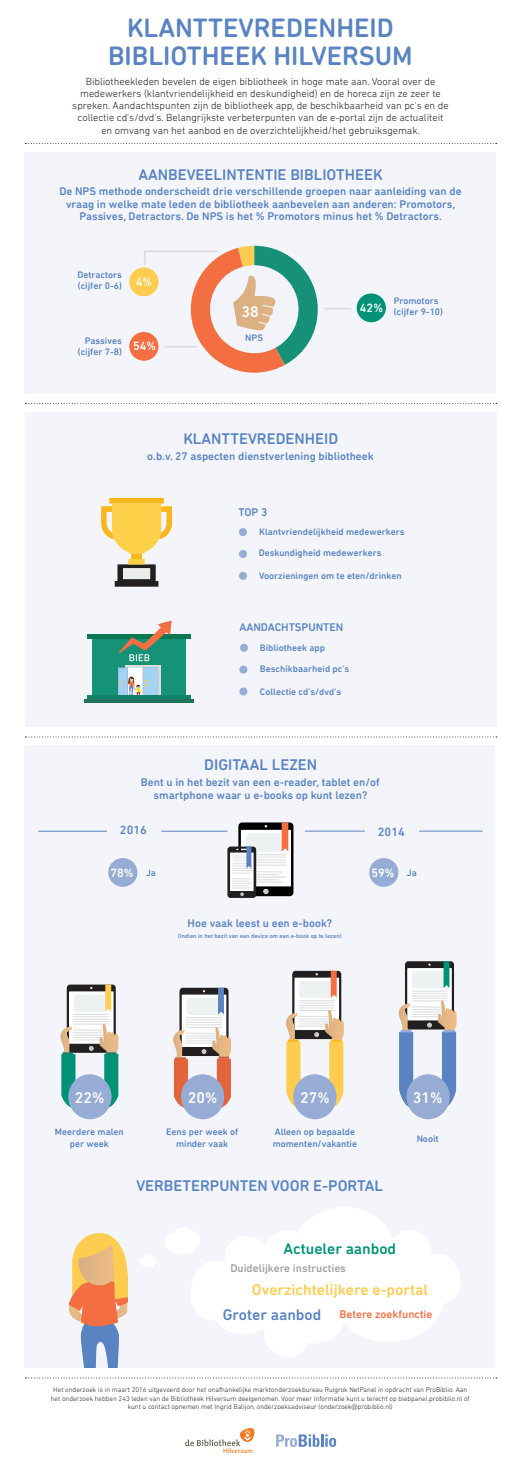
<style>
.page{position:relative;width:521px;height:1474px;background:#fff}
.page>*{position:absolute;margin:0;border:0;box-sizing:border-box;transform-origin:0 0}
.t1{font:500 27.12px "DIN Next Rounded LT Pro";color:#5983c1}
.t2{font:500 15.75px "DIN Next Rounded LT Pro";color:#5983c1}
.t3{font:500 15.75px "DIN Next Rounded LT Pro";color:#fecc4e}
.t4{font:500 15.75px "DIN Next Rounded LT Pro";color:#fff}
.t5{font:500 15.75px "DIN Next Rounded LT Pro";color:#009276}
.t6{font:500 15.75px "DIN Round Pro";color:#fff}
.t7{font:500 12.25px "DIN Next Rounded LT Pro";color:#fff}
.t8{font:500 12.25px "DIN Next Rounded LT Pro";color:#5983c1}
.Paragraph_Style_2{font:500 11.38px/12.2px "DIN Next Rounded LT Pro";color:#5983c1;text-align:center}
.t9{font:500 11.38px "DIN Next Rounded LT Pro";color:#a0a0a0}
.t10{font:500 11.38px "DIN Next Rounded LT Pro";color:#f36f42}
.t11{font:300 10.5px/12.2px "DIN Next Rounded LT Pro";color:#231f20;text-align:center}
.Paragraph_Style_2-2{font:500 9.62px/11.4px "DIN Next Rounded LT Pro";color:#5983c1}
.t12{font:300 7px/8.8px "DIN Next Rounded LT Pro";color:#231f20;text-align:center}
.t13{font:600 6.48px "The Mix";letter-spacing:.005em;color:#f47921}
.Paragraph_Style_2-3{font:500 6.12px "DIN Next Rounded LT Pro";color:#5983c1}
</style>
<div class="page">
<svg style="left:25px;top:143px;width:472px;height:1px"></svg>
<svg style="left:25px;top:1377px;width:472px;height:1px"></svg>
<svg style="left:25px;top:736px;width:472px;height:1px"></svg>
<svg style="left:25px;top:403px;width:472px;height:1px"></svg>
<div style="left:24px;top:745px;width:471px;height:622px;background:#f3f5fa"></div>
<div style="left:25px;top:153px;width:471px;height:241px;background:#f3f5fa"></div>
<div style="left:25px;top:412px;width:471px;height:315px;background:#f3f5fa"></div>
<svg style="left:276px;top:1434px;width:60px;height:12px"></svg>
<svg style="left:185px;top:1428px;width:69px;height:17px"></svg>
<svg style="left:227px;top:822px;width:66px;height:76px"></svg>
<hr style="left:419px;top:830px;width:64px;height:1px;background:#5983c1">
<hr style="left:305px;top:830px;width:60px;height:1px;background:#5983c1">
<svg style="left:182px;top:246px;width:136px;height:127px"></svg>
<div style="left:129px;top:332px;width:29px;height:29px;background:#f36f42;border-radius:50%"></div>
<div style="left:129px;top:267px;width:29px;height:29px;background:#fecc4e;border-radius:50%"></div>
<div style="left:357px;top:293px;width:29px;height:29px;background:#009276;border-radius:50%"></div>
<hr style="left:146px;top:250px;width:72px;height:2px;background:#dcdddf">
<hr style="left:166px;top:346px;width:30px;height:1px;background:#dcdddf">
<svg style="left:324px;top:308px;width:26px;height:1px"></svg>
<svg style="left:144px;top:251px;width:2px;height:14px"></svg>
<div style="left:108px;top:858px;width:29px;height:28px;background:#97acd5;border-radius:50%"></div>
<div style="left:369px;top:858px;width:29px;height:28px;background:#97acd5;border-radius:50%"></div>
<svg style="left:60px;top:984px;width:59px;height:124px"></svg>
<svg style="left:173px;top:987px;width:58px;height:121px"></svg>
<div style="left:293px;top:1074px;width:43px;height:45px;background:#97acd5;border-radius:50%"></div>
<svg style="left:286px;top:970px;width:58px;height:139px"></svg>
<div style="left:406px;top:1074px;width:44px;height:45px;background:#97acd5;border-radius:50%"></div>
<svg style="left:398px;top:961px;width:59px;height:148px"></svg>
<svg style="left:191px;top:1208px;width:269px;height:149px;fill:#fff"></svg>
<svg style="left:68px;top:1233px;width:59px;height:134px"></svg>
<svg style="left:165px;top:1226px;width:36px;height:28px"></svg>
<svg style="left:140px;top:1255px;width:16px;height:12px"></svg>
<hr style="left:161px;top:830px;width:66px;height:1px;background:#5983c1">
<hr style="left:38px;top:830px;width:69px;height:1px;background:#5983c1">
<svg style="left:239px;top:665px;width:9px;height:9px"></svg>
<svg style="left:239px;top:687px;width:9px;height:9px"></svg>
<svg style="left:240px;top:643px;width:8px;height:9px"></svg>
<hr style="left:92px;top:637px;width:85px;height:3px;background:#422f29">
<div style="left:93px;top:639px;width:93px;height:56px;background:#169376"></div>
<hr style="left:88px;top:635px;width:103px;height:4px;background:#097750">
<div style="left:125px;top:665px;width:36px;height:30px;background:linear-gradient(to bottom,#dcdddf,#dcdddf)"></div>
<hr style="left:88px;top:695px;width:103px;height:4px;background:#138268">
<hr style="left:85px;top:699px;width:109px;height:4px;background:#20735d">
<svg style="left:118px;top:667px;width:40px;height:28px"></svg>
<svg style="left:119px;top:620px;width:53px;height:41px"></svg>
<svg style="left:101px;top:498px;width:71px;height:88px"></svg>
<svg style="left:239px;top:550px;width:8px;height:8px"></svg>
<svg style="left:239px;top:571px;width:8px;height:9px"></svg>
<svg style="left:239px;top:528px;width:8px;height:8px"></svg>
<div style="left:68px;top:1074px;width:44px;height:45px;background:#97acd5;border-radius:50%"></div>
<div style="left:181px;top:1074px;width:43px;height:45px;background:#97acd5;border-radius:50%"></div>
<p class="t1" style="left:127px;top:12px;width:268px">KLANTTEVREDENHEID</p>
<p class="t1" style="left:108px;top:40px;width:306px">BIBLIOTHEEK HILVERSUM</p>
<p class="t11" style="left:72px;top:75px;width:378px">Bibliotheekleden bevelen de eigen bibliotheek in hoge mate aan. Vooral over de medewerkers (klantvriendelijkheid en deskundigheid) en de horeca zijn ze zeer te spreken. Aandachtspunten zijn de bibliotheek app, de beschikbaarheid van pc's en de collectie cd's/dvd's. Belangrijkste verbeterpunten van de e-portal zijn de actualiteit en omvang van het aanbod en de overzichtelijkheid/het gebruiksgemak.</p>
<p class="t2" style="left:138px;top:166px;width:246px">AANBEVEELINTENTIE BIBLIOTHEEK</p>
<p class="Paragraph_Style_2" style="left:59px;top:185px;width:404px">De NPS methode onderscheidt drie verschillende groepen naar aanleiding van de vraag in welke mate leden de bibliotheek aanbevelen aan anderen: Promotors,<br>Passives, Detractors. De NPS is het % Promotors minus het % Detractors.</p>
<p class="Paragraph_Style_2-2" style="left:77px;top:268px;width:46px">Detractors</p>
<p class="Paragraph_Style_2-2" style="left:78px;top:280px;width:46px">(cijfer 0-6)</p>
<p class="t7" style="left:136px;top:275px;width:18px">4%</p>
<p class="Paragraph_Style_2-2" style="left:85px;top:335px;width:39px">Passives</p>
<p class="Paragraph_Style_2-2" style="left:78px;top:346px;width:46px">(cijfer 7-8)</p>
<p class="t7" style="left:133px;top:339px;width:25px">54%</p>
<p class="t4" style="left:242px;top:302px;width:19px">38</p>
<p class="Paragraph_Style_2-2" style="left:245px;top:332px;width:19px">NPS</p>
<p class="t7" style="left:360px;top:301px;width:25px">42%</p>
<p class="Paragraph_Style_2-2" style="left:394px;top:295px;width:51px">Promotors (cijfer 9-10)</p>
<p class="t2" style="left:183px;top:430px;width:156px">KLANTTEVREDENHEID</p>
<p class="Paragraph_Style_2" style="left:147px;top:450px;width:228px">o.b.v. 27 aspecten dienstverlening bibliotheek</p>
<p class="Paragraph_Style_2" style="left:238px;top:506px;width:30px">TOP 3</p>
<p class="Paragraph_Style_2-2" style="left:259px;top:526px;width:147px">Klantvriendelijkheid medewerkers</p>
<p class="Paragraph_Style_2-2" style="left:259px;top:547px;width:124px">Deskundigheid medewerkers</p>
<p class="Paragraph_Style_2-2" style="left:259px;top:570px;width:144px">Voorzieningen om te eten/drinken</p>
<p class="Paragraph_Style_2" style="left:239px;top:620px;width:106px">AANDACHTSPUNTEN</p>
<p class="Paragraph_Style_2-2" style="left:260px;top:641px;width:67px">Bibliotheek app</p>
<p class="Paragraph_Style_2-2" style="left:260px;top:663px;width:91px">Beschikbaarheid pc's</p>
<p class="Paragraph_Style_2-2" style="left:260px;top:685px;width:83px">Collectie cd's/dvd's</p>
<p class="t2" style="left:204px;top:755px;width:114px">DIGITAAL LEZEN</p>
<p class="Paragraph_Style_2" style="left:141px;top:776px;width:240px">Bent u in het bezit van een e-reader, tablet en/of smartphone waar u e-books op kunt lezen?</p>
<p class="t8" style="left:120px;top:823px;width:28px">2016</p>
<p class="t8" style="left:378px;top:824px;width:28px">2014</p>
<p class="t7" style="left:110px;top:865px;width:25px">78%</p>
<p class="Paragraph_Style_2-2" style="left:146px;top:866px;width:11px">Ja</p>
<p class="t7" style="left:371px;top:865px;width:25px">59%</p>
<p class="Paragraph_Style_2-2" style="left:407px;top:866px;width:11px">Ja</p>
<p class="Paragraph_Style_2" style="left:188px;top:916px;width:146px">Hoe vaak leest u een e-book?</p>
<p class="Paragraph_Style_2-3" style="left:178px;top:932px;width:165px">(Indien in het bezit van een device om een e-book op te lezen)</p>
<p class="t6" style="left:74px;top:1081px;width:32px">75%</p>
<p class="t6" style="left:187px;top:1081px;width:32px">75%</p>
<p class="t4" style="left:75px;top:1088px;width:31px">22%</p>
<p class="t4" style="left:188px;top:1088px;width:31px">20%</p>
<p class="t6" style="left:300px;top:1081px;width:32px">75%</p>
<p class="t4" style="left:300px;top:1088px;width:31px">27%</p>
<p class="Paragraph_Style_2-2" style="left:55px;top:1126px;width:70px;text-align:center">Meerdere malen per week</p>
<p class="Paragraph_Style_2-2" style="left:166px;top:1126px;width:74px;text-align:center">Eens per week of minder vaak</p>
<p class="Paragraph_Style_2-2" style="left:273px;top:1126px;width:86px">Alleen op bepaalde momenten/vakantie</p>
<p class="t2" style="left:136px;top:1176px;width:248px">VERBETERPUNTEN VOOR E-PORTAL</p>
<p class="t6" style="left:413px;top:1081px;width:32px">75%</p>
<p class="t4" style="left:413px;top:1088px;width:31px">31%</p>
<p class="Paragraph_Style_2-2" style="left:417px;top:1132px;width:23px">Nooit</p>
<p class="t5" style="left:283px;top:1239px;width:114px">Actueler aanbod</p>
<p class="t9" style="left:230px;top:1261px;width:117px">Duidelijkere instructies</p>
<p class="t2" style="left:223px;top:1305px;width:100px">Groter aanbod</p>
<p class="t10" style="left:340px;top:1307px;width:94px">Betere zoekfunctie</p>
<p class="t3" style="left:252px;top:1280px;width:178px">Overzichtelijkere e-portal</p>
<p class="t12" style="left:51px;top:1384px;width:420px">Het onderzoek is in maart 2016 uitgevoerd door het onafhankelijke marktonderzoekbureau Ruigrok NetPanel in opdracht van ProBiblio. Aan het onderzoek hebben 243 leden van de Bibliotheek Hilversum deelgenomen. Voor meer informatie kunt u terecht op biebpanel.probiblio.nl of kunt u contact opnemen met Ingrid Balijon, onderzoeksadviseur (onderzoek@probiblio.nl)</p>
<p class="t13" style="left:223px;top:1445px;width:31px">Hilversum</p>
</div>
